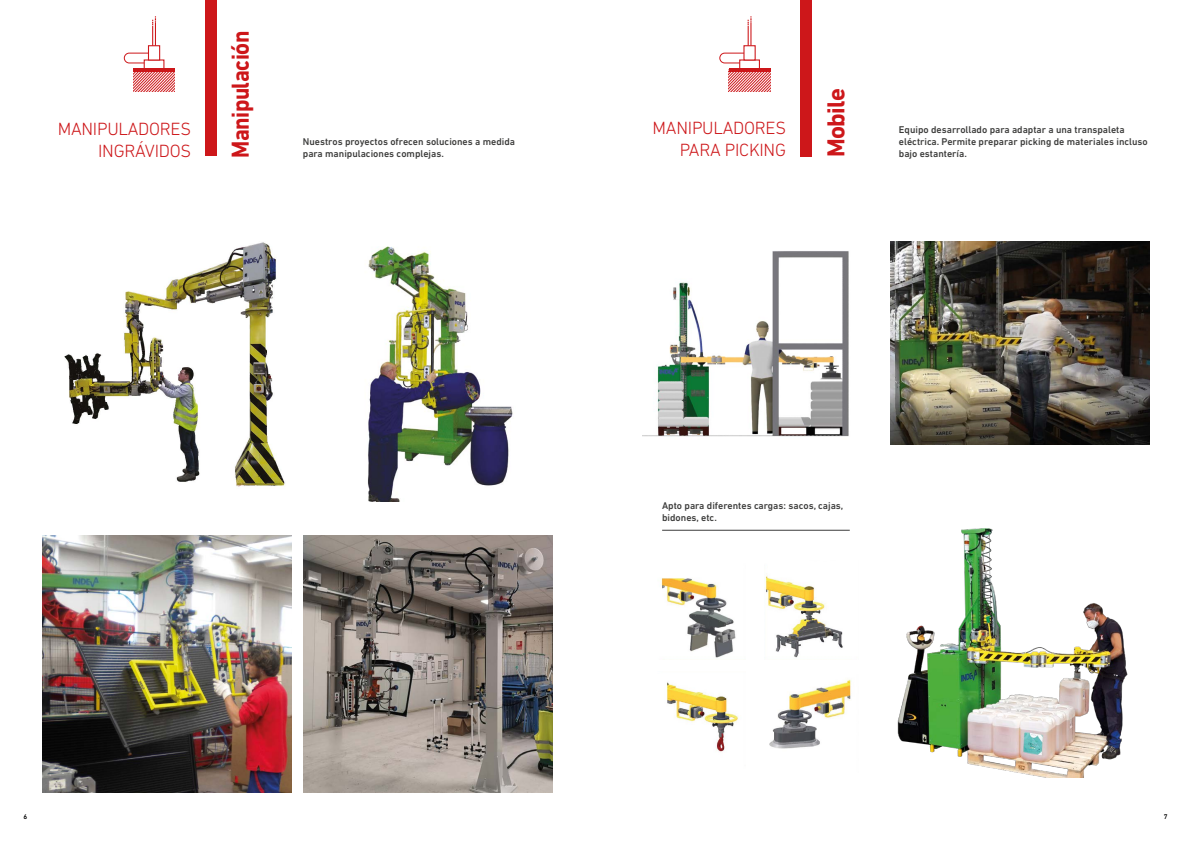
<style>
.page{position:relative;width:1191px;height:842px;background:#fff}
.page>*{position:absolute;margin:0;border:0;box-sizing:border-box;transform-origin:0 0}
.t1{font:700 25px "DIN Next LT Pro";letter-spacing:-.02em;color:#cd171a;scale:.9 1}
.t2{font:700 25px "DIN Next LT Pro";letter-spacing:-.02em;color:#cd171a}
.t3{font:300 18px/21.6px "DIN Next LT Pro";letter-spacing:-.015em;color:#cd171a;text-align:right}
.t4{font:500 10px/12px "DIN Next LT Pro";color:#3c3c3b}
.t5{font:500 7px "DIN Next LT Pro";color:#000}
</style>
<div class="page">
<div style="left:205px;top:0;width:12px;height:156px;background:#cd171a"></div>
<img style="left:43px;top:536px;width:249px;height:256px">
<img style="left:304px;top:536px;width:249px;height:256px">
<img style="left:64px;top:242px;width:221px;height:245px">
<img style="left:368px;top:246px;width:145px;height:255px">
<img style="left:642px;top:251px;width:207px;height:186px">
<div style="left:800px;top:0;width:12px;height:157px;background:#cd171a"></div>
<img style="left:661px;top:578px;width:75px;height:80px">
<img style="left:897px;top:528px;width:231px;height:249px">
<img style="left:890px;top:242px;width:259px;height:203px">
<div style="left:124px;top:53px;width:31px;height:10px;border:1px solid #cd171a;border-radius:5px"></div>
<div style="left:144px;top:59px;width:20px;height:10px;background:#fff"></div>
<div style="left:148px;top:45px;width:12px;height:16px;background:#fff;border:1px solid #cd171a"></div>
<svg style="left:133px;top:71px;width:42px;height:21px"></svg>
<hr style="left:133px;top:68px;width:42px;height:3px;background:#cd171a">
<svg style="left:152px;top:16px;width:4px;height:31px"></svg>
<div style="left:719px;top:53px;width:31px;height:10px;border:1px solid #cd171a;border-radius:5px"></div>
<div style="left:739px;top:59px;width:21px;height:10px;background:#fff;border:1px solid #cd171a"></div>
<div style="left:743px;top:45px;width:12px;height:16px;background:#fff;border:1px solid #cd171a"></div>
<svg style="left:729px;top:71px;width:41px;height:21px"></svg>
<hr style="left:728px;top:68px;width:42px;height:3px;background:#cd171a">
<svg style="left:747px;top:16px;width:5px;height:31px"></svg>
<img style="left:765px;top:573px;width:78px;height:85px">
<img style="left:667px;top:682px;width:71px;height:70px">
<img style="left:770px;top:679px;width:81px;height:70px">
<hr style="left:662px;top:530px;width:187px;height:1px;background:#3c3c3b">
<h2 class="t3" style="left:58px;top:118px;width:135px">MANIPULADORES<br>INGRÁVIDOS</h2>
<h1 class="t1" style="left:226px;top:158px;width:143px;rotate:-90deg">Manipulación</h1>
<p class="t4" style="left:303px;top:135px;width:214px">Nuestros proyectos ofrecen soluciones a medida para manipulaciones complejas.</p>
<h2 class="t3" style="left:652px;top:117px;width:135px">MANIPULADORES<br>PARA PICKING</h2>
<h1 class="t2" style="left:821px;top:157px;width:71px;rotate:-90deg">Mobile</h1>
<p class="t4" style="left:899px;top:123px;width:250px">Equipo desarrollado para adaptar a una transpaleta eléctrica. Permite preparar picking de materiales incluso bajo estantería.</p>
<p class="t4" style="left:662px;top:500px;width:183px">Apto para diferentes cargas: sacos, cajas, bidones, etc.</p>
<p class="t5" style="left:23px;top:813px;width:5px">6</p>
<p class="t5" style="left:1163px;top:813px;width:5px">7</p>
</div>
